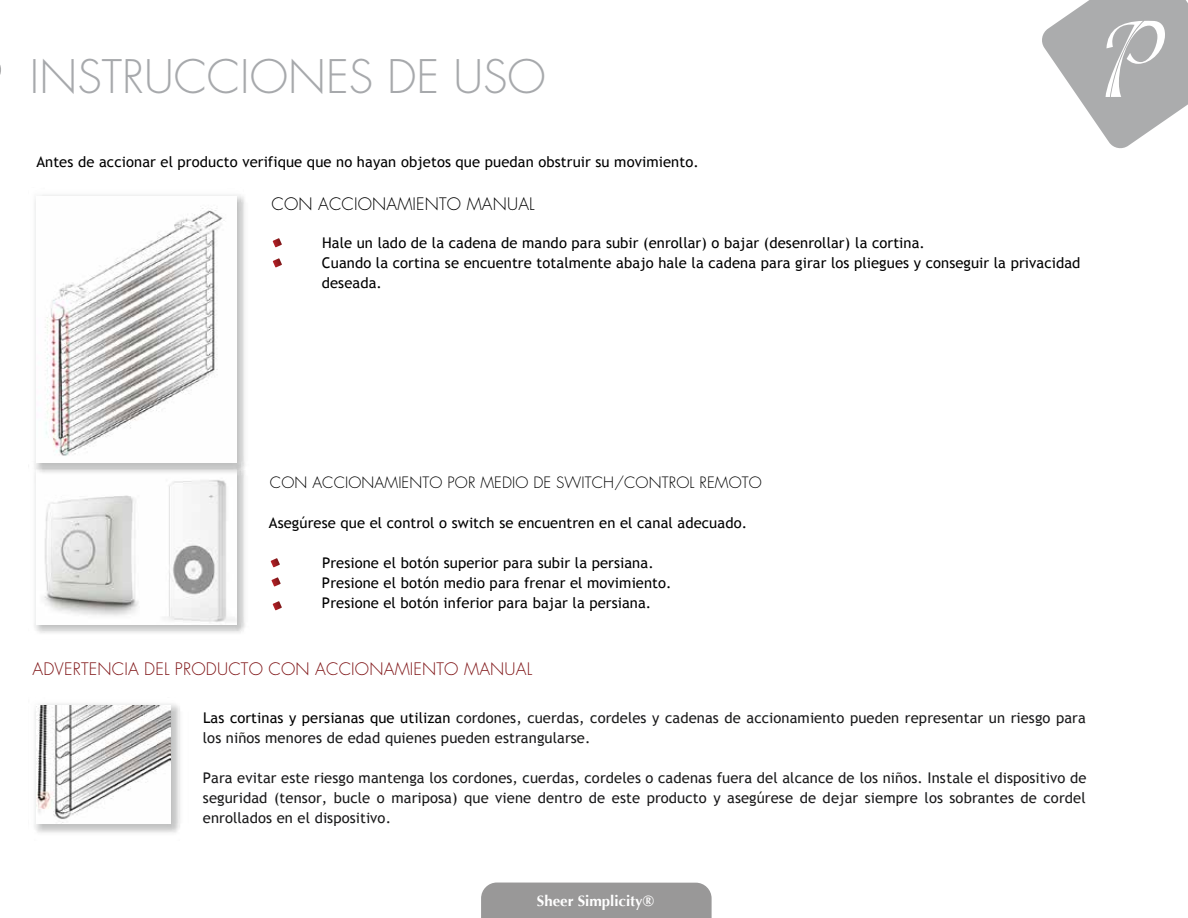
<style>
.page{position:relative;width:1188px;height:918px;background:#fff}
.page>*{position:absolute;margin:0;border:0;box-sizing:border-box;transform-origin:0 0}
.t1{font:300 45px "Futura Std";color:#a7a9ac}
.t2{font:300 16.8px "Futura Std";letter-spacing:.01em;color:#7f1416}
.t3{font:300 16.8px "Futura Std";letter-spacing:.01em;color:#010101}
.t4{font:300 15.3px "Futura Std";letter-spacing:.01em;color:#010101}
.t5{font:700 15px "Optima";color:#fff}
.t6{font:14.7px/20px "Trebuchet MS";letter-spacing:.01em;color:#010101}
.t7{font:14.7px/20px "Trebuchet MS";letter-spacing:.01em;color:#1a1a1b}
.s1{color:#010101}
</style>
<div class="page">
<svg style="left:1042px;top:0;width:146px;height:148px"></svg>
<div style="left:481px;top:883px;width:231px;height:35px;background:#999898"></div>
<img style="left:34px;top:480px;width:210px;height:153px">
<img style="left:36px;top:480px;width:200px;height:144px">
<img style="left:34px;top:201px;width:211px;height:279px">
<img style="left:34px;top:195px;width:210px;height:276px">
<img style="left:36px;top:196px;width:200px;height:267px">
<img style="left:28px;top:697px;width:151px;height:135px">
<img style="left:36px;top:705px;width:135px;height:119px">
<svg style="left:273px;top:238px;width:9px;height:9px"></svg>
<svg style="left:273px;top:258px;width:9px;height:10px"></svg>
<svg style="left:271px;top:558px;width:9px;height:9px"></svg>
<svg style="left:271px;top:577px;width:10px;height:10px"></svg>
<svg style="left:273px;top:601px;width:9px;height:9px"></svg>
<h1 class="t1" style="left:30px;top:49px;width:518px">INSTRUCCIONES DE USO</h1>
<p class="t6" style="left:36px;top:152px;width:664px">Antes de accionar el producto verifique que no hayan objetos que puedan obstruir su movimiento.</p>
<p class="t3" style="left:271px;top:194px;width:265px">CON ACCIONAMIENTO MANUAL</p>
<p class="t6" style="left:322px;top:233px;width:760px">Hale un lado de la cadena de mando para subir (enrollar) o bajar (desenrollar) la cortina.<br>Cuando la cortina se encuentre totalmente abajo hale la cadena para girar los pliegues y conseguir la privacidad deseada.</p>
<p class="t4" style="left:270px;top:473px;width:494px">CON ACCIONAMIENTO POR MEDIO DE SWITCH/CONTROL REMOTO</p>
<p class="t6" style="left:269px;top:513px;width:480px">Asegúrese que el control o switch se encuentren en el canal adecuado.</p>
<p class="t6" style="left:322px;top:553px;width:351px">Presione el botón superior para subir la persiana.<br>Presione el botón medio para frenar el movimiento.<br>Presione el botón inferior para bajar la persiana.</p>
<p class="t2" style="left:33px;top:659px;width:501px">ADVERTENCIA DEL PRODUCTO CON ACCIONAMIENTO MANUAL</p>
<p class="t7" style="left:203px;top:708px;width:885px"><span class="s1">Las cortinas y persianas que utilizan</span> cordones, cuerdas, cordeles y cadenas de accionamiento pueden representar un riesgo para los niños menores de edad quienes pueden estrangularse.</p>
<p class="t7" style="left:203px;top:768px;width:885px;text-align:justify">Para evitar este riesgo mantenga los cordones, cuerdas, cordeles o cadenas fuera del alcance de los niños. Instale el dispositivo de seguridad (tensor, bucle o mariposa) que viene dentro de este producto y asegúrese de dejar siempre los sobrantes de cordel enrollados en el dispositivo.</p>
<p class="t5" style="left:537px;top:892px;width:119px">Sheer Simplicity®</p>
</div>
